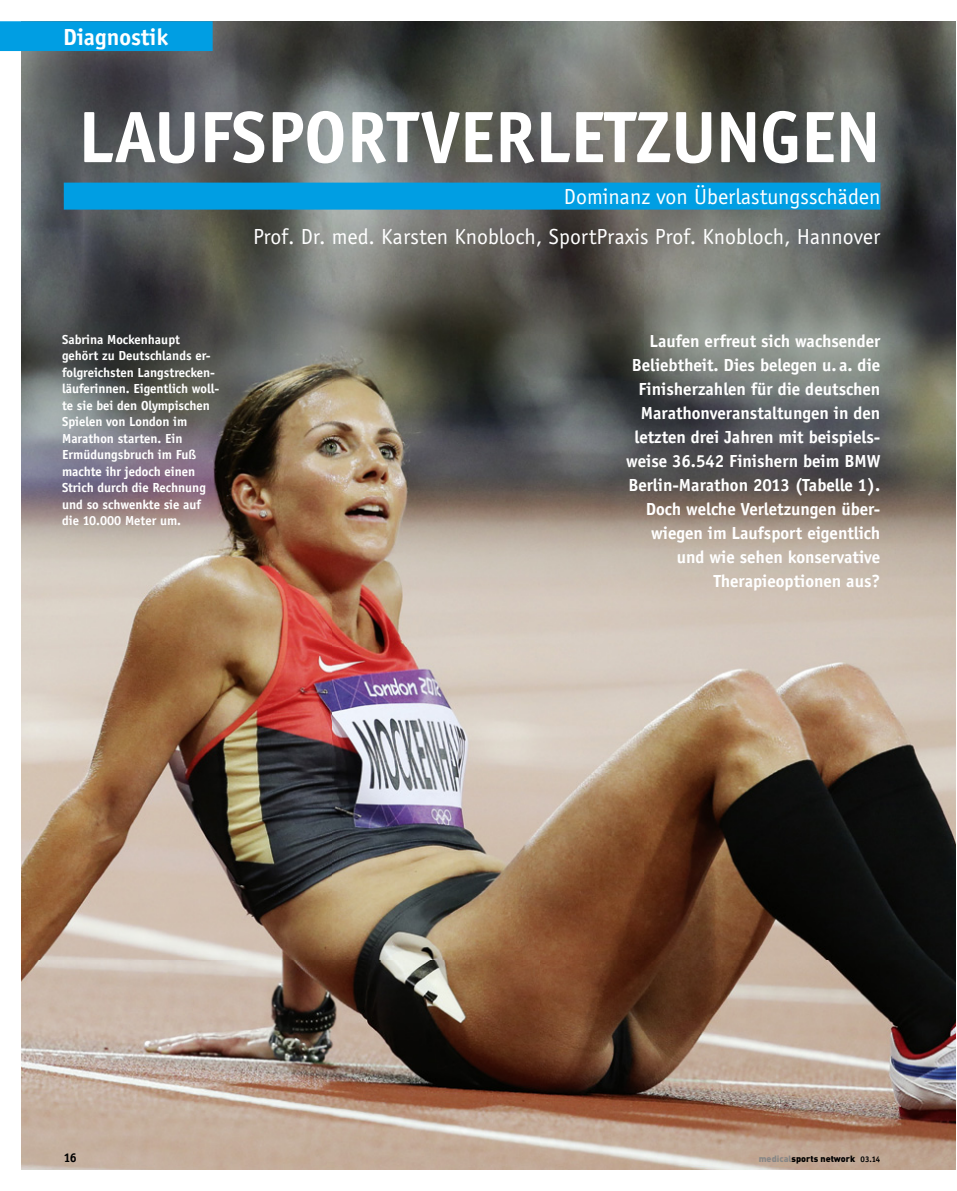
<style>
.page{position:relative;width:957px;height:1191px;background:#fff}
.page>*{position:absolute;margin:0;border:0;box-sizing:border-box;transform-origin:0 0}
.t1{font:700 75px "Officina Sans";color:#fff}
.t2{font:700 24px "Officina Sans";color:#fff}
.t3{font:22.5px/39.8px "Officina Sans";color:#fff;text-align:right}
.t4{font:700 18px/24px "Officina Sans";color:#fff;text-align:right}
.t5{font:700 13.5px/16.5px "Officina Sans";color:#fff}
.t6{font:700 13.05px "Officina Sans";color:#000}
.t7{font:900 9px "DIN";color:#000}
.s1{color:#878786}
.s2{font-family:"Officina Sans";font-weight:700;font-size:8.4px}
</style>
<div class="page">
<img style="left:21px;top:21px;width:935px;height:1148px">
<div style="left:0;top:21px;width:213px;height:30px;background:#009ee3"></div>
<div style="left:64px;top:183px;width:816px;height:27px;background:#009ee3"></div>
<h2 class="t2" style="left:63px;top:23px;width:107px">Diagnostik</h2>
<h1 class="t1" style="left:78px;top:92px;width:803px">LAUFSPORTVERLETZUNGEN</h1>
<p class="t3" style="left:253px;top:177px;width:629px">Dominanz von Überlastungsschäden<br>Prof. Dr. med. Karsten Knobloch, SportPraxis Prof. Knobloch, Hannover</p>
<p class="t5" style="left:62px;top:331px;width:159px">Sabrina Mockenhaupt gehört zu Deutschlands er&shy;folgreichsten Lang strecken&shy;läuferinnen. Eigentlich woll&shy;te sie bei den Olympischen<br>Spielen von London im<br>Marathon starten. Ein<br>Er müdungsbruch im Fuß machte ihr jedoch einen<br>Strich durch die Rechnung und so schwenkte sie auf die 10.000 Meter um.</p>
<p class="t4" style="left:626px;top:329px;width:255px">Laufen erfreut sich wachsender<br>Beliebtheit. Dies belegen u. a. die<br>Finisherzahlen für die deutschen<br>Marathonveranstaltungen in den letzten drei Jahren mit beispiels&shy;weise 36.542 Finishern beim BMW<br>Berlin-Marathon 2013 (Tabelle 1).<br>Doch welche Verletzungen über&shy;wiegen im Laufsport eigentlich und wie sehen konservative<br>Therapieoptionen aus?</p>
<p class="t6" style="left:64px;top:1150px;width:14px">16</p>
<p class="t7" style="left:759px;top:1152px;width:123px"><span class="s1">medical</span>sports network <span class="s2">03.14</span></p>
</div>
